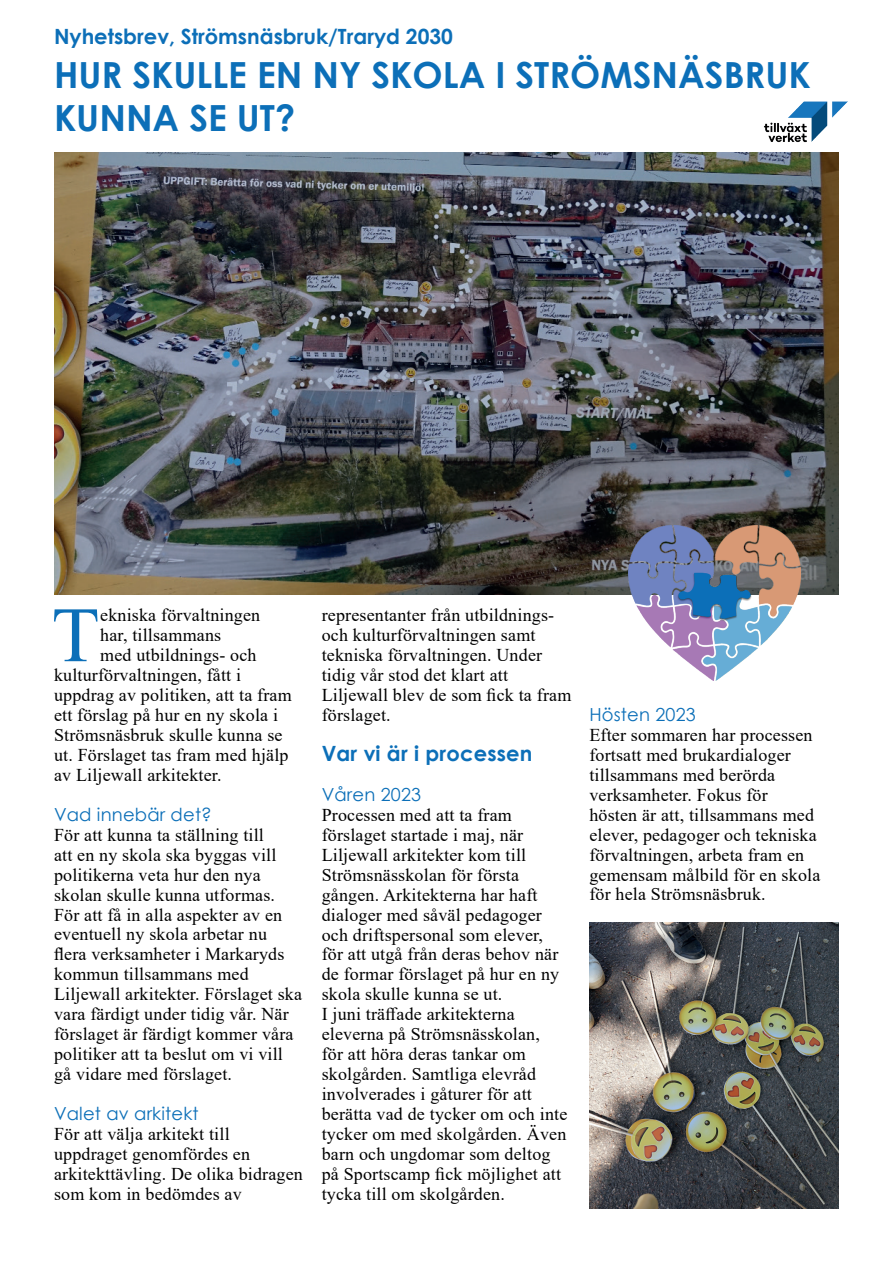
<style>
.page{position:relative;width:893px;height:1263px;background:#fff}
.page>*{position:absolute;margin:0;border:0;box-sizing:border-box;transform-origin:0 0}
.t1{font:78.3px "Times New Roman";color:#0c6fb8}
.t2{font:700 36px/43.2px "Century Gothic";color:#0c6fb8}
.t3{font:700 21px "Century Gothic";color:#0c6fb8}
.t4{font:18px/20px "Times New Roman";letter-spacing:.01em;color:#000001}
.t5{font:18px "Century Gothic";letter-spacing:.01em;color:#0c6fb8}
</style>
<div class="page">
<img style="left:764px;top:101px;width:84px;height:42px">
<img style="left:589px;top:922px;width:250px;height:287px">
<img style="left:54px;top:152px;width:785px;height:442px">
<img style="left:628px;top:525px;width:172px;height:155px">
<p class="t3" style="left:54px;top:21px;width:400px">Nyhetsbrev, Strömsnäsbruk/Traryd 2030</p>
<h2 class="t2" style="left:54px;top:51px;width:758px">HUR SKULLE EN NY SKOLA I STRÖMSNÄSBRUK<br>KUNNA SE UT?</h2>
<h1 class="t1" style="left:52px;top:580px;width:49px">T</h1>
<p class="t4" style="left:100px;top:605px;width:162px">ekniska förvaltningen</p>
<p class="t4" style="left:100px;top:625px;width:122px">har, tillsammans</p>
<p class="t4" style="left:100px;top:645px;width:158px">med utbildnings- och</p>
<p class="t4" style="left:54px;top:664px;width:189px">kulturförvaltningen, fått i</p>
<p class="t4" style="left:54px;top:684px;width:239px">uppdrag av politiken, att ta fram</p>
<p class="t4" style="left:54px;top:704px;width:226px">ett förslag på hur en ny skola i</p>
<p class="t4" style="left:54px;top:724px;width:230px">Strömsnäsbruk skulle kunna se</p>
<p class="t4" style="left:54px;top:744px;width:236px">ut. Förslaget tas fram med hjälp</p>
<p class="t4" style="left:54px;top:764px;width:169px">av Liljewall arkitekter.</p>
<p class="t5" style="left:54px;top:802px;width:159px">Vad innebär det?</p>
<p class="t4" style="left:54px;top:824px;width:250px">För att kunna ta ställning till<br>att en ny skola ska byggas vill politikerna veta hur den nya skolan skulle kunna utformas.<br>För att få in alla aspekter av en eventuell ny skola arbetar nu flera verksamheter i Markaryds kommun tillsammans med<br>Liljewall arkitekter. Förslaget ska vara färdigt under tidig vår. När förslaget är färdigt kommer våra politiker att ta beslut om vi vill gå vidare med förslaget.</p>
<p class="t5" style="left:54px;top:1101px;width:146px">Valet av arkitekt</p>
<p class="t4" style="left:54px;top:1123px;width:250px">För att välja arkitekt till uppdraget genomfördes en arkitekttävling. De olika bidragen som kom in bedömdes av</p>
<p class="t4" style="left:322px;top:605px;width:251px">representanter från utbildnings&shy;och kulturförvaltningen samt tekniska förvaltningen. Under tidig vår stod det klart att<br>Liljewall blev de som fick ta fram förslaget.</p>
<p class="t3" style="left:322px;top:737px;width:212px">Var vi är i processen</p>
<p class="t5" style="left:322px;top:782px;width:101px">Våren 2023</p>
<p class="t4" style="left:322px;top:804px;width:247px">Processen med att ta fram förslaget startade i maj, när<br>Liljewall arkitekter kom till<br>Strömsnässkolan för första gången. Arkitekterna har haft dialoger med såväl pedagoger och driftspersonal som elever, för att utgå från deras behov när de formar förslaget på hur en ny skola skulle kunna se ut.<br>I juni träffade arkitekterna eleverna på Strömsnässkolan,<br>för att höra deras tankar om skolgården. Samtliga elevråd involverades i gåturer för att berätta vad de tycker om och inte tycker om med skolgården. Även barn och ungdomar som deltog på Sportscamp fick möjlighet att tycka till om skolgården.</p>
<p class="t5" style="left:589px;top:702px;width:108px">Hösten 2023</p>
<p class="t4" style="left:589px;top:724px;width:233px">Efter sommaren har processen fortsatt med brukardialoger tillsammans med berörda verksamheter. Fokus för<br>hösten är att, tillsammans med elever, pedagoger och tekniska förvaltningen, arbeta fram en gemensam målbild för en skola för hela Strömsnäsbruk.</p>
</div>
